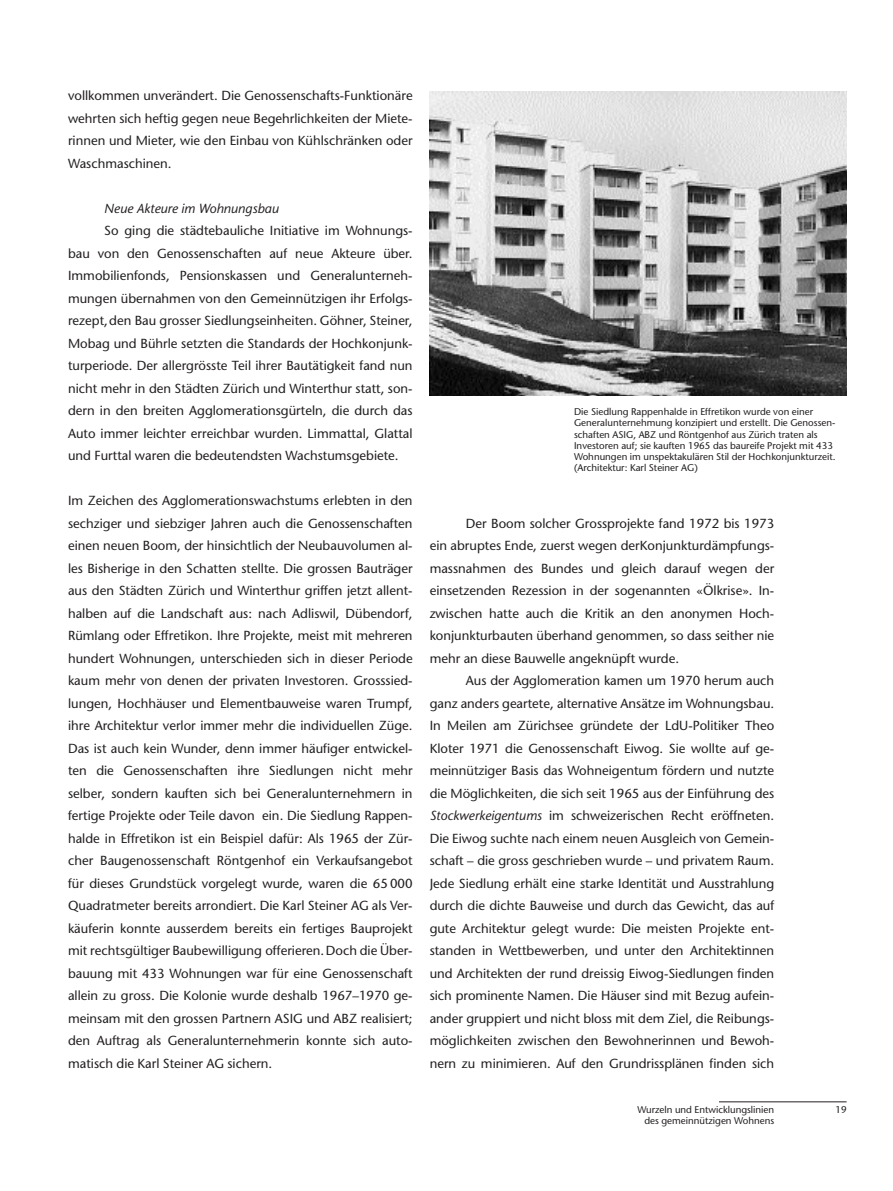
<style>
.page{position:relative;width:893px;height:1191px;background:#fff}
.page>*{position:absolute;margin:0;border:0;box-sizing:border-box;transform-origin:0 0}
.t1{font:13.2px/22.5px "Stone Sans";color:#231f20;text-align:justify}
.t2{font:italic 13.2px "Stone Sans";color:#231f20}
.t3{font:9.75px/11.2px "Stone Sans";color:#231f20}
.s1{font-size:7.5px;color:#fff}
.s2{font-style:italic}
</style>
<div class="page">
<hr style="left:719px;top:1101px;width:127px;height:1px;background:#231f20">
<img style="left:429px;top:92px;width:417px;height:303px">
<p class="t1" style="left:68px;top:86px;width:346px">vollkommen unverändert. Die Genossenschafts-Funktionäre wehrten sich heftig gegen neue Begehrlichkeiten der Miete&shy;rinnen und Mieter, wie den Einbau von Kühlschränken oder Waschmaschinen.</p>
<p class="t2" style="left:104px;top:203px;width:176px">Neue Akteure im Wohnungsbau</p>
<p class="t1" style="left:68px;top:221px;width:346px;text-indent:36px">So ging die städtebauliche Initiative im Wohnungs&shy;bau von den Genossenschaften auf neue Akteure über.<br>Immobilienfonds, Pensionskassen und Generalunterneh&shy;mungen übernahmen von den Gemeinnützigen ihr Erfolgs&shy;rezept,den Bau grosser Siedlungseinheiten. Göhner, Steiner, Mobag und Bührle setzten die Standards der Hochkonjunk&shy;turperiode. Der allergrösste Teil ihrer Bautätigkeit fand nun nicht mehr in den Städten Zürich und Winterthur statt, son&shy;dern in den breiten Agglomerationsgürteln, die durch das Auto immer leichter erreichbar wurden. Limmattal, Glattal und Furttal waren die bedeutendsten Wachstumsgebiete.</p>
<p class="t1" style="left:68px;top:491px;width:346px">Im Zeichen des Agglomerationswachstums erlebten in den sechziger und siebziger Jahren auch die Genossenschaften einen neuen Boom, der hinsichtlich der Neubauvolumen al&shy;les Bisherige in den Schatten stellte. Die grossen Bauträger aus den Städten Zürich und Winterthur griffen jetzt allent&shy;halben auf die Landschaft aus: nach Adliswil, Dübendorf, Rümlang oder Effretikon. Ihre Projekte, meist mit mehreren hundert Wohnungen, unterschieden sich in dieser Periode kaum mehr von denen der privaten Investoren. Grosssied&shy;lungen, Hochhäuser und Elementbauweise waren Trumpf, ihre Architektur verlor immer mehr die individuellen Züge.<br>Das ist auch kein Wunder, denn immer häufiger entwickel&shy;ten die Genossenschaften ihre Siedlungen nicht mehr selber, sondern kauften sich bei Generalunternehmern in fertige Projekte oder Teile davon ein. Die Siedlung Rappen&shy;halde in Effretikon ist ein Beispiel dafür: Als 1965 der Zür&shy;cher Baugenossenschaft Röntgenhof ein Verkaufsangebot für dieses Grundstück vorgelegt wurde, waren die 65<span class="s1">.</span>000<br>Quadratmeter bereits arrondiert. Die Karl Steiner AG als Ver&shy;käuferin konnte ausserdem bereits ein fertiges Bauprojekt mit rechtsgültiger Baubewilligung offerieren.Doch die Über&shy;bauung mit 433 Wohnungen war für eine Genossenschaft allein zu gross. Die Kolonie wurde deshalb 1967–1970 ge&shy;meinsam mit den grossen Partnern ASIG und ABZ realisiert; den Auftrag als Generalunternehmerin konnte sich auto&shy;matisch die Karl Steiner AG sichern.</p>
<p class="t3" style="left:574px;top:407px;width:263px">Die Siedlung Rappenhalde in Effretikon wurde von einer Generalunternehmung konzipiert und erstellt. Die Genossen&shy;schaften ASIG, ABZ und Röntgenhof aus Zürich traten als Investoren auf; sie kauften 1965 das baureife Projekt mit 433<br>Wohnungen im unspektakulären Stil der Hochkonjunkturzeit. (Architektur: Karl Steiner AG)</p>
<p class="t1" style="left:429px;top:513px;width:346px;text-indent:36px">Der Boom solcher Grossprojekte fand 1972 bis 1973 ein abruptes Ende, zuerst wegen derKonjunkturdämpfungs&shy;massnahmen des Bundes und gleich darauf wegen der einsetzenden Rezession in der sogenannten «Ölkrise». In&shy;zwischen hatte auch die Kritik an den anonymen Hoch&shy;konjunkturbauten überhand genommen, so dass seither nie mehr an diese Bauwelle angeknüpft wurde.</p>
<p class="t1" style="left:429px;top:671px;width:346px;text-indent:36px">Aus der Agglomeration kamen um 1970 herum auch ganz anders geartete, alternative Ansätze im Wohnungsbau.<br>In Meilen am Zürichsee gründete der LdU-Politiker Theo Kloter 1971 die Genossenschaft Eiwog. Sie wollte auf ge&shy;meinnütziger Basis das Wohneigentum fördern und nutzte die Möglichkeiten, die sich seit 1965 aus der Einführung des <span class="s2">Stockwerkeigentums</span> im schweizerischen Recht eröffneten.<br>Die Eiwog suchte nach einem neuen Ausgleich von Gemein&shy;schaft – die gross geschrieben wurde – und privatem Raum.<br>Jede Siedlung erhält eine starke Identität und Ausstrahlung durch die dichte Bauweise und durch das Gewicht, das auf gute Architektur gelegt wurde: Die meisten Projekte ent&shy;standen in Wettbewerben, und unter den Architektinnen und Architekten der rund dreissig Eiwog-Siedlungen finden sich prominente Namen. Die Häuser sind mit Bezug aufein&shy;ander gruppiert und nicht bloss mit dem Ziel, die Reibungs&shy;möglichkeiten zwischen den Bewohnerinnen und Bewoh&shy;nern zu minimieren. Auf den Grundrissplänen finden sich</p>
<p class="t3" style="left:637px;top:1105px;width:138px">Wurzeln und Entwicklungslinien</p>
<p class="t3" style="left:835px;top:1105px;width:13px">19</p>
<p class="t3" style="left:644px;top:1116px;width:131px">des gemeinnützigen Wohnens</p>
</div>
